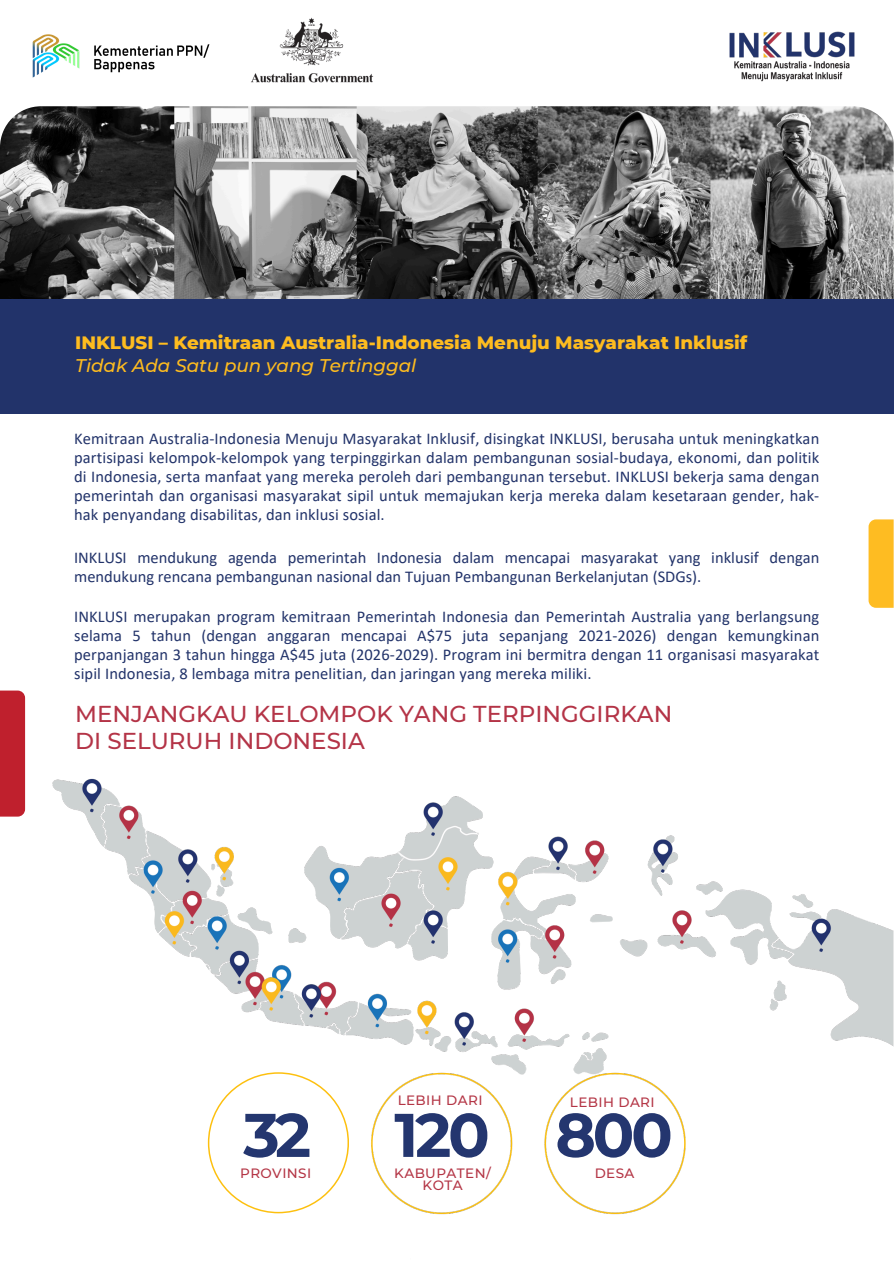
<style>
.page{position:relative;width:894px;height:1264px;background:#fff}
.page>*{position:absolute;margin:0;border:0;box-sizing:border-box;transform-origin:0 0}
.t1{font:700 61.5px "Montserrat";letter-spacing:-.055em;color:#24366f}
.t2{font:500 22.95px/27px "Montserrat";color:#b43447}
.t3{font:800 18.3px/22.5px "Montserrat";color:#febc1f}
.t4{font:16.5px/19.2px "Calibri";color:#22336a;text-align:justify}
.t5{font:500 13.5px "Montserrat";letter-spacing:.03em;color:#b43646}
.s1{font-weight:500;font-style:italic}
</style>
<div class="page">
<img style="left:0;top:106px;width:893px;height:193px">
<div style="left:0;top:299px;width:893px;height:115px;background:#22336a"></div>
<div style="left:0;top:690px;width:25px;height:126px;background:#bf202d"></div>
<img style="left:251px;top:17px;width:123px;height:66px">
<img style="left:52px;top:778px;width:841px;height:437px">
<img style="left:729px;top:31px;width:126px;height:51px">
<svg style="left:868px;top:519px;width:25px;height:89px"></svg>
<img style="left:32px;top:34px;width:178px;height:44px">
<h4 class="t3" style="left:75px;top:331px;width:673px">INKLUSI – Kemitraan Australia-Indonesia Menuju Masyarakat Inklusif<br><span class="s1">Tidak Ada Satu pun yang Tertinggal</span></h4>
<p class="t4" style="left:74px;top:430px;width:746px">Kemitraan Australia-Indonesia Menuju Masyarakat Inklusif, disingkat INKLUSI, berusaha untuk meningkatkan partisipasi kelompok-kelompok yang terpinggirkan dalam pembangunan sosial-budaya, ekonomi, dan politik di Indonesia, serta manfaat yang mereka peroleh dari pembangunan tersebut. INKLUSI bekerja sama dengan pemerintah dan organisasi masyarakat sipil untuk memajukan kerja mereka dalam kesetaraan gender, hak&shy;hak penyandang disabilitas, dan inklusi sosial.</p>
<p class="t4" style="left:74px;top:549px;width:746px">INKLUSI mendukung agenda pemerintah Indonesia dalam mencapai masyarakat yang inklusif dengan mendukung rencana pembangunan nasional dan Tujuan Pembangunan Berkelanjutan (SDGs).</p>
<p class="t4" style="left:74px;top:608px;width:746px">INKLUSI merupakan program kemitraan Pemerintah Indonesia dan Pemerintah Australia yang berlangsung selama 5 tahun (dengan anggaran mencapai A$75 juta sepanjang 2021-2026) dengan kemungkinan perpanjangan 3 tahun hingga A$45 juta (2026-2029). Program ini bermitra dengan 11 organisasi masyarakat sipil Indonesia, 8 lembaga mitra penelitian, dan jaringan yang mereka miliki.</p>
<h3 class="t2" style="left:75px;top:700px;width:598px">MENJANGKAU KELOMPOK YANG TERPINGGIRKAN<br>DI SELURUH INDONESIA</h3>
<h1 class="t5" style="left:397px;top:1092px;width:86px">LEBIH DARI</h1>
<p class="t5" style="left:569px;top:1093px;width:86px">LEBIH DARI</p>
<h4 class="t1" style="left:243px;top:1097px;width:69px">32</h4>
<h4 class="t1" style="left:394px;top:1097px;width:97px">120</h4>
<p class="t5" style="left:394px;top:1164px;width:98px">KABUPATEN/</p>
<p class="t5" style="left:240px;top:1164px;width:73px">PROVINSI</p>
<p class="t5" style="left:422px;top:1176px;width:42px">KOTA</p>
<h2 class="t1" style="left:555px;top:1097px;width:119px">800</h2>
<p class="t5" style="left:594px;top:1164px;width:41px">DESA</p>
</div>
